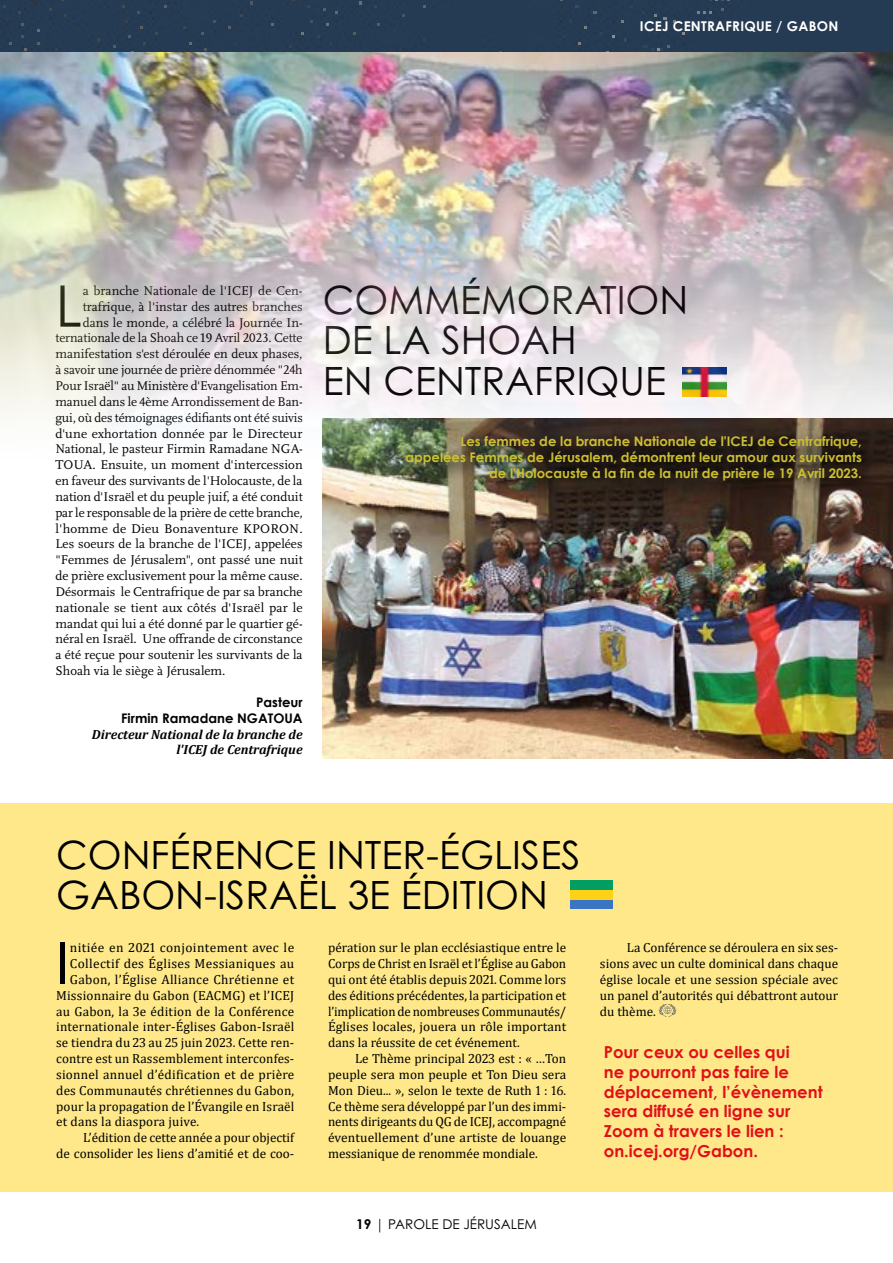
<style>
.page{position:relative;width:893px;height:1263px;background:#fff}
.page>*{position:absolute;margin:0;border:0;box-sizing:border-box;transform-origin:0 0}
.t1{font:57.3px "Century Gothic";color:#000}
.t2{font:39px/40.5px "Century Gothic Pro";color:#000}
.t3{font:700 16.5px/19.8px "Century Gothic";color:#e0101b}
.t4{font:700 13.5px "Century Gothic Pro";letter-spacing:.02em;color:#fff}
.t5{font:13.5px "Century Gothic Pro";color:#000}
.t6{font:13.2px/15.9px "Cambria";letter-spacing:.01em;color:#000;text-align:justify}
.t7{font:13.2px "Scala Pro";color:#000}
.t8{font:700 13.2px/15.9px "Century Gothic";color:#cbc030;text-align:right}
.t9{font:italic 700 13.2px/15.9px "Cambria";color:#000;text-align:right}
.t10{font:700 13.2px/15.9px "Century Gothic";color:#000;text-align:right}
.s1{font-weight:700}
.s2{font-family:"Scala Pro"}
</style>
<div class="page">
<div style="left:0;top:803px;width:893px;height:389px;background:#fee88a"></div>
<img style="left:323px;top:461px;width:570px;height:297px">
<svg style="left:399px;top:461px;width:483px;height:38px;background:#463d30"></svg>
<img style="left:0;top:0;width:893px;height:461px">
<svg style="left:659px;top:1004px;width:17px;height:13px"></svg>
<div style="left:570px;top:880px;width:43px;height:29px;background:#3a75c4"></div>
<div style="left:570px;top:880px;width:43px;height:19px;background:#fcd116"></div>
<div style="left:570px;top:880px;width:43px;height:10px;background:#009e60"></div>
<p class="t4" style="left:640px;top:18px;width:200px">ICEJ CENTRAFRIQUE / GABON</p>
<h1 class="t1" style="left:55px;top:266px;width:28px">L</h1>
<p class="t7" style="left:83px;top:283px;width:221px">a branche Nationale de l'ICEJ de Cen-</p>
<p class="t7" style="left:83px;top:299px;width:221px">trafrique, à l'instar des autres branches</p>
<p class="t7" style="left:83px;top:315px;width:221px">dans le monde, a célébré la Journée In-</p>
<p class="t7" style="left:55px;top:331px;width:249px">ternationale de la Shoah ce 19 Avril 2023. Cette</p>
<p class="t7" style="left:55px;top:346px;width:249px">manifestation s'est déroulée en deux phases,</p>
<p class="t7" style="left:55px;top:362px;width:249px">à savoir une journée de prière dénommée "24h</p>
<p class="t7" style="left:55px;top:378px;width:249px">Pour Israël" au Ministère d'Evangelisation Em-</p>
<p class="t7" style="left:55px;top:394px;width:249px">manuel dans le 4ème Arrondissement de Ban-</p>
<p class="t7" style="left:55px;top:410px;width:249px">gui, où des témoignages édifiants ont été suivis</p>
<p class="t7" style="left:55px;top:426px;width:249px">d'une exhortation donnée par le Directeur</p>
<p class="t7" style="left:55px;top:441px;width:249px">National, le pasteur Firmin Ramadane NGA-</p>
<p class="t7" style="left:55px;top:457px;width:249px">TOUA. Ensuite, un moment d'intercession</p>
<p class="t7" style="left:55px;top:473px;width:248px">en faveur des survivants de l'Holocauste, de la</p>
<p class="t7" style="left:55px;top:489px;width:249px">nation d'Israël et du peuple juif, a été conduit</p>
<p class="t7" style="left:55px;top:505px;width:249px">par le responsable de la prière de cette branche,</p>
<p class="t7" style="left:55px;top:521px;width:249px">l'homme de Dieu Bonaventure KPORON.</p>
<p class="t7" style="left:55px;top:537px;width:249px">Les soeurs de la branche de l'ICEJ, appelées</p>
<p class="t7" style="left:55px;top:552px;width:249px">"Femmes de Jérusalem", ont passé une nuit</p>
<p class="t7" style="left:55px;top:568px;width:249px">de prière exclusivement pour la même cause.</p>
<p class="t7" style="left:55px;top:584px;width:249px">Désormais le Centrafrique de par sa branche</p>
<p class="t7" style="left:55px;top:600px;width:249px">nationale se tient aux côtés d'Israël par le</p>
<p class="t7" style="left:55px;top:616px;width:249px">mandat qui lui a été donné par le quartier gé-</p>
<p class="t7" style="left:55px;top:632px;width:249px">néral en Israël. Une offrande de circonstance</p>
<p class="t7" style="left:55px;top:647px;width:249px">a été reçue pour soutenir les survivants de la</p>
<p class="t7" style="left:55px;top:663px;width:172px">Shoah via le siège à Jérusalem.</p>
<p class="t10" style="left:121px;top:693px;width:183px">Pasteur<br>Firmin Ramadane NGATOUA</p>
<p class="t9" style="left:92px;top:726px;width:212px">Directeur National de la branche de l'ICEJ de Centrafrique</p>
<h2 class="t2" style="left:323px;top:279px;width:367px">COMMÉMORATION<br>DE LA SHOAH<br>EN CENTRAFRIQUE</h2>
<p class="t8" style="left:405px;top:432px;width:458px">Les femmes de la branche Nationale de l'ICEJ de Centrafrique, appelées Femmes de Jérusalem, démontrent leur amour aux survivants de l'Holocauste à la fin de la nuit de prière le 19 Avril 2023.</p>
<h2 class="t2" style="left:56px;top:834px;width:526px">CONFÉRENCE INTER-ÉGLISES<br>GABON-ISRAËL 3E ÉDITION</h2>
<h1 class="t1" style="left:56px;top:923px;width:14px">I</h1>
<p class="t6" style="left:70px;top:940px;width:226px">nitiée en 2021 conjointement avec le</p>
<p class="t6" style="left:328px;top:940px;width:240px">pération sur le plan ecclésiastique entre le Corps de Christ en Israël et l’Église au Gabon qui ont été établis depuis 2021. Comme lors des éditions précédentes, la participation et l’implication de nombreuses Communautés/ Églises locales, jouera un rôle important dans la réussite de cet événement.</p>
<p class="t6" style="left:328px;top:1050px;width:240px;text-indent:27px">Le Thème principal 2023 est : « …Ton peuple sera mon peuple et Ton Dieu sera Mon Dieu... », selon le texte de Ruth 1 : 16.<br>Ce thème sera développé par l’un des immi&shy;nents dirigeants du QG de ICEJ, accompagné éventuellement d’une artiste de louange messianique de renommée mondiale.</p>
<p class="t6" style="left:70px;top:955px;width:226px">Collectif des Églises Messianiques au</p>
<p class="t6" style="left:70px;top:971px;width:226px">Gabon, l’Église Alliance Chrétienne et</p>
<p class="t6" style="left:56px;top:987px;width:240px">Missionnaire du Gabon (EACMG) et l’ICEJ</p>
<p class="t6" style="left:56px;top:1003px;width:240px">au Gabon, la 3e édition de la Conférence</p>
<p class="t6" style="left:56px;top:1019px;width:240px">internationale inter-Églises Gabon-Israël</p>
<p class="t6" style="left:56px;top:1035px;width:240px">se tiendra du 23 au 25 juin 2023. Cette ren-</p>
<p class="t6" style="left:56px;top:1050px;width:240px">contre est un Rassemblement interconfes-</p>
<p class="t6" style="left:56px;top:1066px;width:240px">sionnel annuel d’édification et de prière</p>
<p class="t6" style="left:56px;top:1082px;width:240px">des Communautés chrétiennes du Gabon,</p>
<p class="t6" style="left:56px;top:1098px;width:240px">pour la propagation de l’Évangile en Israël</p>
<p class="t6" style="left:56px;top:1114px;width:145px">et dans la diaspora juive.</p>
<p class="t6" style="left:83px;top:1130px;width:213px">L’édition de cette année a pour objectif</p>
<p class="t6" style="left:56px;top:1145px;width:240px">de consolider les liens d’amitié et de coo-</p>
<p class="t5" style="left:356px;top:1216px;width:182px"><span class="s1">19</span> <span class="s2">|</span> PAROLE DE JÉRUSALEM</p>
<p class="t6" style="left:600px;top:940px;width:240px;text-indent:27px">La Conférence se déroulera en six ses&shy;sions avec un culte dominical dans chaque église locale et une session spéciale avec un panel d’autorités qui débattront autour du thème.</p>
<p class="t3" style="left:604px;top:1041px;width:220px">Pour ceux ou celles qui<br>ne pourront pas faire le déplacement, l’évènement sera diffusé en ligne sur<br>Zoom à travers le lien : on.icej.org/Gabon.</p>
</div>
